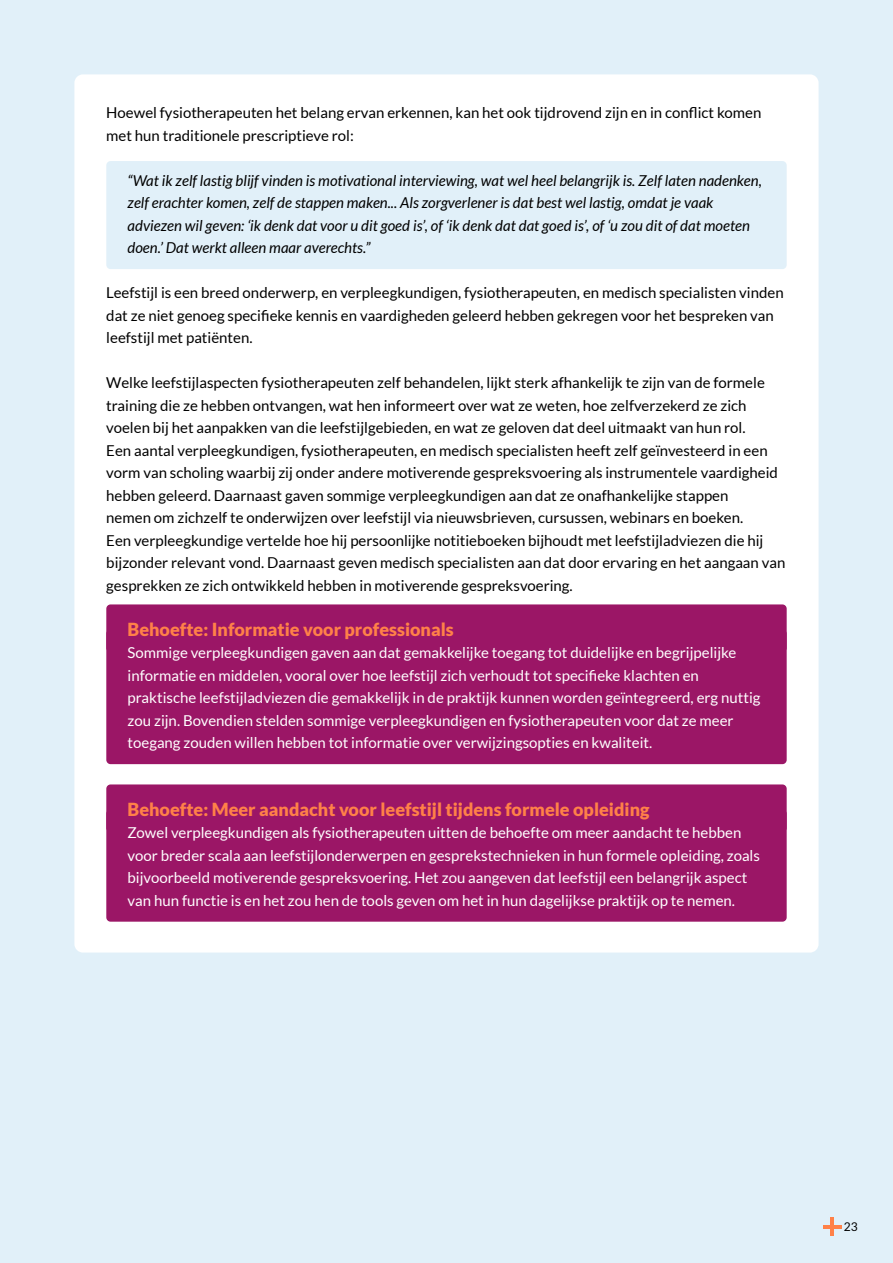
<style>
.page{position:relative;width:893px;height:1263px;background:#e1f0f9}
.page>*{position:absolute;margin:0;border:0;box-sizing:border-box;transform-origin:0 0}
.t1{font:900 18px "Lato";color:#ff8148}
.t2{font:15px/22.5px "Lato";color:#000}
.t3{font:15px/22.5px "Lato";color:#fff}
.t4{font:italic 15px/22.5px "Lato";color:#000}
.t5{font:12px "Lato";color:#000}
</style>
<div class="page">
<hr style="left:831px;top:1218px;width:3px;height:18px;background:#ff8148">
<hr style="left:823px;top:1225px;width:18px;height:3px;background:#ff8148">
<div style="left:74px;top:74px;width:745px;height:878px;background:#fff;border-radius:9px"></div>
<div style="left:106px;top:161px;width:681px;height:108px;background:#e1f0f9;border-radius:4px"></div>
<div style="left:106px;top:604px;width:681px;height:48px;background:#9b1666;border-radius:4px"></div>
<div style="left:106px;top:629px;width:681px;height:135px;background:#9b1666;border-radius:4px"></div>
<div style="left:106px;top:784px;width:681px;height:48px;background:#9b1666;border-radius:4px"></div>
<div style="left:106px;top:809px;width:681px;height:113px;background:#9b1666;border-radius:4px"></div>
<p class="t2" style="left:106px;top:102px;width:656px">Hoewel fysiotherapeuten het belang ervan erkennen, kan het ook tijdrovend zijn en in conflict komen met hun traditionele prescriptieve rol:</p>
<p class="t4" style="left:128px;top:170px;width:636px">“Wat ik zelf lastig blijf vinden is motivational interviewing, wat wel heel belangrijk is. Zelf laten nadenken, zelf erachter komen, zelf de stappen maken... Als zorgverlener is dat best wel lastig, omdat je vaak adviezen wil geven: ‘ik denk dat voor u dit goed is’, of ‘ik denk dat dat goed is’, of ‘u zou dit of dat moeten doen.’ Dat werkt alleen maar averechts.”</p>
<p class="t2" style="left:106px;top:282px;width:679px">Leefstijl is een breed onderwerp, en verpleegkundigen, fysiotherapeuten, en medisch specialisten vinden dat ze niet genoeg specifieke kennis en vaardigheden geleerd hebben gekregen voor het bespreken van leefstijl met patiënten.</p>
<p class="t2" style="left:106px;top:372px;width:681px">Welke leefstijlaspecten fysiotherapeuten zelf behandelen, lijkt sterk afhankelijk te zijn van de formele training die ze hebben ontvangen, wat hen informeert over wat ze weten, hoe zelfverzekerd ze zich voelen bij het aanpakken van die leefstijlgebieden, en wat ze geloven dat deel uitmaakt van hun rol.<br>Een aantal verpleegkundigen, fysiotherapeuten, en medisch specialisten heeft zelf geïnvesteerd in een vorm van scholing waarbij zij onder andere motiverende gespreksvoering als instrumentele vaardigheid hebben geleerd. Daarnaast gaven sommige verpleegkundigen aan dat ze onafhankelijke stappen<br>nemen om zichzelf te onderwijzen over leefstijl via nieuwsbrieven, cursussen, webinars en boeken.<br>Een verpleegkundige vertelde hoe hij persoonlijke notitieboeken bijhoudt met leefstijladviezen die hij bijzonder relevant vond. Daarnaast geven medisch specialisten aan dat door ervaring en het aangaan van gesprekken ze zich ontwikkeld hebben in motiverende gespreksvoering.</p>
<p class="t1" style="left:128px;top:619px;width:328px">Behoefte: Informatie voor professionals</p>
<p class="t3" style="left:128px;top:642px;width:634px">Sommige verpleegkundigen gaven aan dat gemakkelijke toegang tot duidelijke en begrijpelijke informatie en middelen, vooral over hoe leefstijl zich verhoudt tot specifieke klachten en praktische leefstijladviezen die gemakkelijk in de praktijk kunnen worden geïntegreerd, erg nuttig zou zijn. Bovendien stelden sommige verpleegkundigen en fysiotherapeuten voor dat ze meer toegang zouden willen hebben tot informatie over verwijzingsopties en kwaliteit.</p>
<p class="t1" style="left:128px;top:799px;width:523px">Behoefte: Meer aandacht voor leefstijl tijdens formele opleiding</p>
<p class="t3" style="left:128px;top:822px;width:634px">Zowel verpleegkundigen als fysiotherapeuten uitten de behoefte om meer aandacht te hebben voor breder scala aan leefstijlonderwerpen en gesprekstechnieken in hun formele opleiding, zoals bijvoorbeeld motiverende gespreksvoering. Het zou aangeven dat leefstijl een belangrijk aspect van hun functie is en het zou hen de tools geven om het in hun dagelijkse praktijk op te nemen.</p>
<p class="t5" style="left:844px;top:1220px;width:15px">23</p>
</div>
